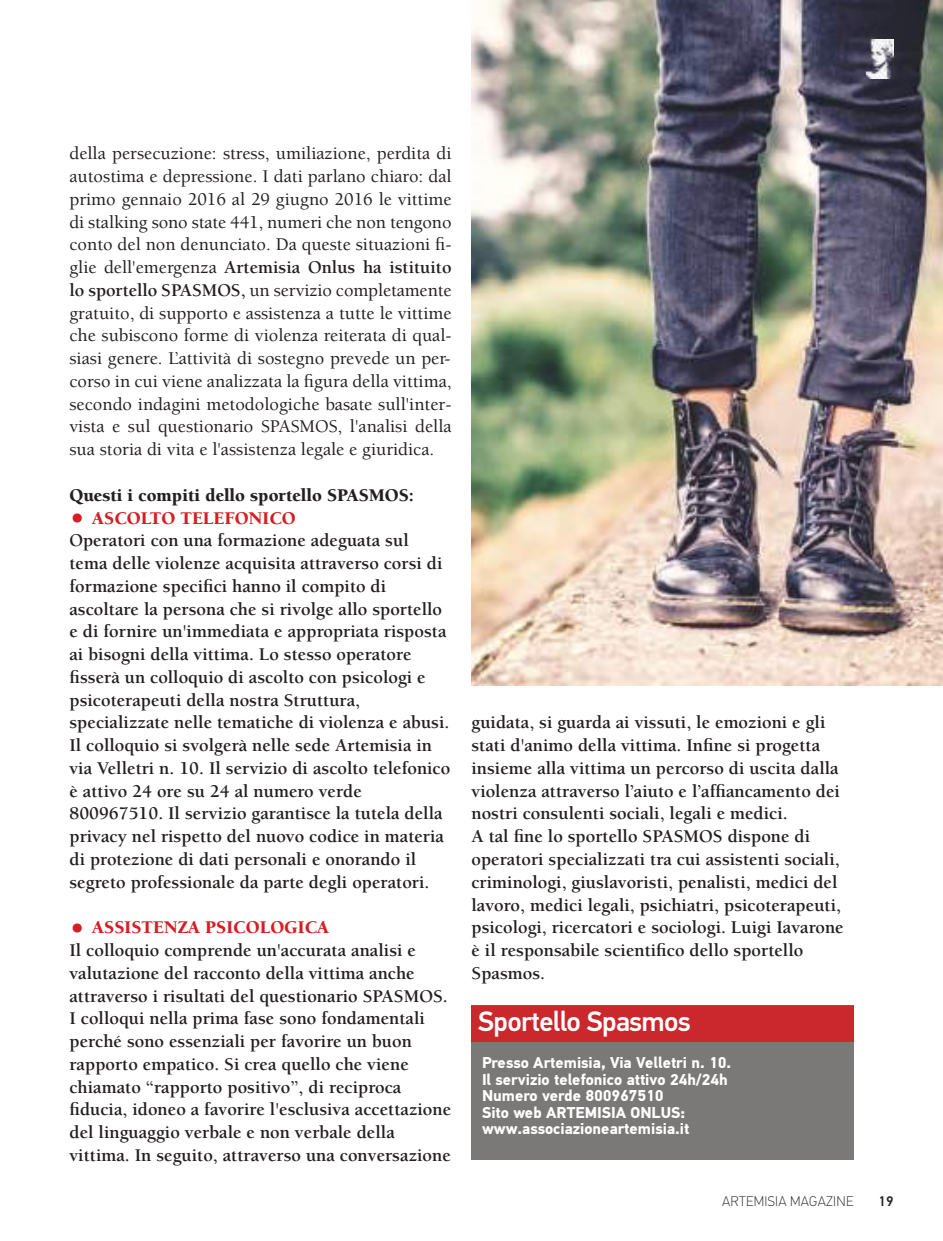
<style>
.page{position:relative;width:943px;height:1241px;background:#fff}
.page>*{position:absolute;margin:0;border:0;box-sizing:border-box;transform-origin:0 0}
.t1{font:500 28px "PF Din Text Pro";letter-spacing:-.025em;color:#fff}
.t2{font:700 18.38px/22.8px "Berkeley Std";color:#241f1f}
.t3{font:500 18.38px/22.8px "Berkeley Std";color:#241f1f;text-align:justify}
.t4{font:900 18.38px "Berkeley Std";color:#241f1f}
.t5{font:700 15.75px/16.6px "PF Din Text Pro";color:#fff}
.t6{font:100 14px "PF Din Text Pro";letter-spacing:.02em;color:#241f1f}
.t7{font:500 14px "PF Din Text Pro";color:#241f1f}
.s1{font-weight:700}
.s2{font-weight:500;font-size:31.5px;color:#d41f24}
.s3{font-weight:900;color:#d41f24}
</style>
<div class="page">
<img style="left:471px;top:0;width:472px;height:685px">
<img style="left:866px;top:40px;width:27px;height:38px">
<div style="left:471px;top:1006px;width:382px;height:153px;background:#7b7878"></div>
<div style="left:471px;top:1005px;width:382px;height:36px;background:#ca282c"></div>
<p class="t3" style="left:69px;top:144px;width:383px">della persecuzione: stress, umiliazione, perdita di autostima e depressione. i dati parlano chiaro: dal primo gennaio 2016 al 29 giugno 2016 le vittime di stalking sono state 441, numeri che non tengono conto del non denunciato. Da queste situazioni fi&shy;glie dell'emergenza <span class="s1">Artemisia Onlus ha istituito lo sportello SPASMOS,</span> un servizio completamente gratuito, di supporto e assistenza a tutte le vittime che subiscono forme di violenza reiterata di qual&shy;siasi genere. l’attività di sostegno prevede un per&shy;corso in cui viene analizzata la figura della vittima, secondo indagini metodologiche basate sull'inter&shy;vista e sul questionario SPASMoS, l'analisi della sua storia di vita e l'assistenza legale e giuridica.</p>
<p class="t4" style="left:69px;top:487px;width:346px">Questi i compiti dello sportello SPASMOS:</p>
<p class="t2" style="left:69px;top:508px;width:382px"><span class="s2">•</span> <span class="s3">ASCOLTO TELEFONICO<br></span>Operatori con una formazione adeguata sul tema delle violenze acquisita attraverso corsi di formazione specifici hanno il compito di ascoltare la persona che si rivolge allo sportello e di fornire un'immediata e appropriata risposta ai bisogni della vittima. Lo stesso operatore fisserà un colloquio di ascolto con psicologi e psicoterapeuti della nostra Struttura, specializzate nelle tematiche di violenza e abusi.<br>Il colloquio si svolgerà nelle sede Artemisia in via Velletri n. 10. Il servizio di ascolto telefonico è attivo 24 ore su 24 al numero verde 800967510. Il servizio garantisce la tutela della privacy nel rispetto del nuovo codice in materia di protezione di dati personali e onorando il segreto professionale da parte degli operatori.</p>
<p class="t2" style="left:69px;top:917px;width:383px"><span class="s2">•</span> <span class="s3">ASSISTENZA PSICOLOGICA<br></span>Il colloquio comprende un'accurata analisi e valutazione del racconto della vittima anche attraverso i risultati del questionario SPASMOS.<br>I colloqui nella prima fase sono fondamentali perché sono essenziali per favorire un buon rapporto empatico. Si crea quello che viene chiamato “rapporto positivo”, di reciproca fiducia, idoneo a favorire l'esclusiva accettazione del linguaggio verbale e non verbale della vittima. In seguito, attraverso una conversazione</p>
<p class="t2" style="left:471px;top:712px;width:374px">guidata, si guarda ai vissuti, le emozioni e gli stati d'animo della vittima. Infine si progetta insieme alla vittima un percorso di uscita dalla violenza attraverso l’aiuto e l’affiancamento dei nostri consulenti sociali, legali e medici.<br>A tal fine lo sportello SPASMOS dispone di operatori specializzati tra cui assistenti sociali, criminologi, giuslavoristi, penalisti, medici del lavoro, medici legali, psichiatri, psicoterapeuti, psicologi, ricercatori e sociologi. Luigi Iavarone è il responsabile scientifico dello sportello Spasmos.</p>
<h1 class="t1" style="left:478px;top:1011px;width:214px">Sportello Spasmos</h1>
<p class="t5" style="left:482px;top:1055px;width:251px">Presso Artemisia, Via Velletri n. 10.<br>Il servizio telefonico attivo 24h/24h<br>Numero verde 800967510<br>Sito web ARTEMISIA ONLUS: www.associazioneartemisia.it</p>
<p class="t6" style="left:722px;top:1196px;width:133px">ARTEMISIA MAGAZINE</p>
<p class="t7" style="left:878px;top:1195px;width:16px">19</p>
</div>
